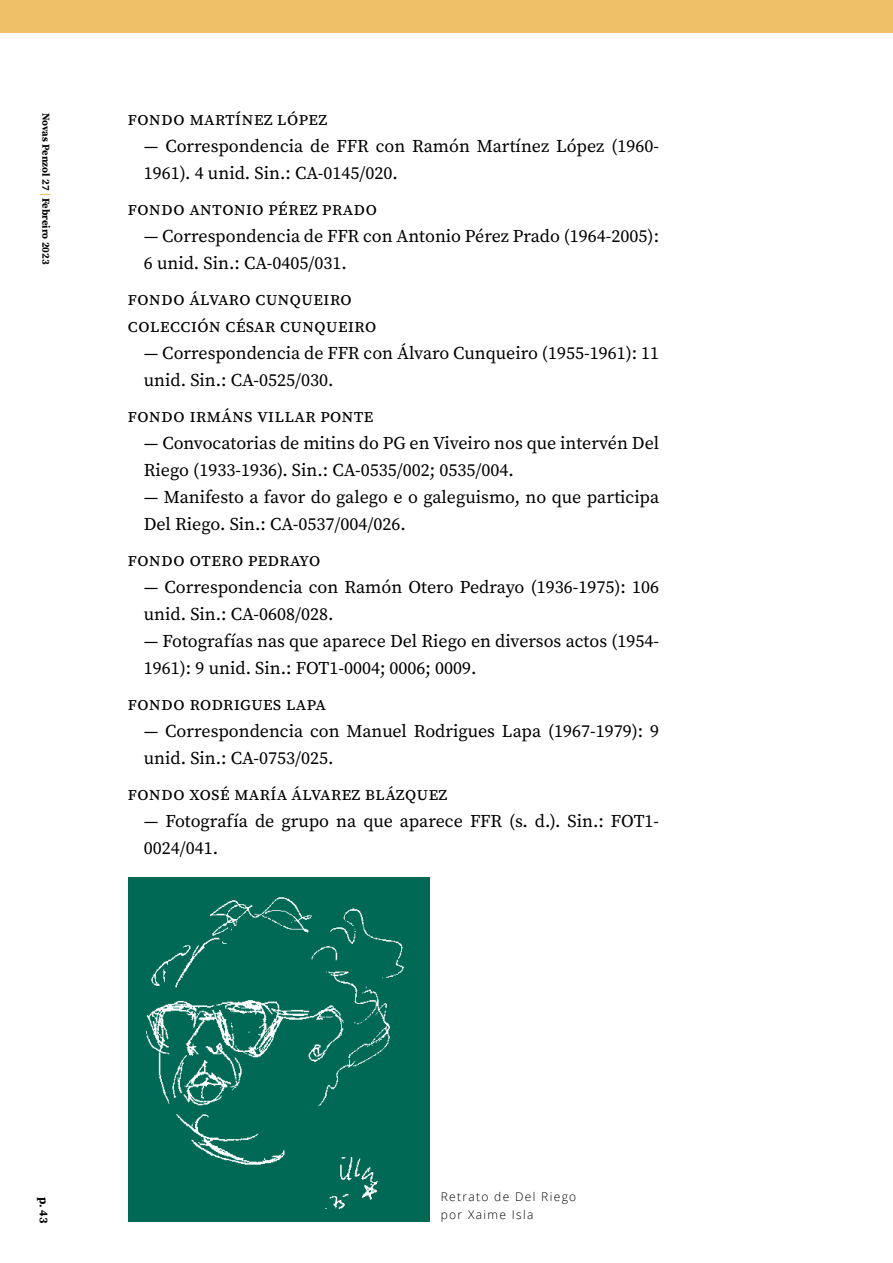
<style>
.page{position:relative;width:893px;height:1263px;background:#fff}
.page>*{position:absolute;margin:0;border:0;box-sizing:border-box;transform-origin:0 0}
.t1{font:18px/27px "Source Serif Pro";color:#000}
.Información_de_la_pá{font:300 12px/18px "Open Sans";letter-spacing:.11em;color:#000}
.t2{font:700 12px "Source Serif Pro";color:#000}
.t3{font:700 10.5px "Source Serif Pro";color:#000}
.s1{color:#f0c066}
</style>
<div class="page">
<div style="left:0;top:0;width:893px;height:33px;background:#f0c066"></div>
<img style="left:128px;top:880px;width:301px;height:342px">
<p class="t3" style="left:53px;top:113px;width:153px;rotate:90deg">Novas Penzol 27 <span class="s1">|</span> Febreiro 2023</p>
<p class="t1" style="left:128px;top:106px;width:74px">FONDO MART</p>
<p class="t1" style="left:235px;top:106px;width:53px">ÍNEZ LÓPEZ</p>
<p class="t1" style="left:144px;top:133px;width:517px">— Correspondencia de FFR con Ramón Martínez López (1960-<br>1961). 4 unid. Sin.: CA-0145/020.</p>
<p class="t1" style="left:128px;top:196px;width:171px">FONDO ANTONIO PÉREZ</p>
<p class="t1" style="left:322px;top:196px;width:55px">PRADO</p>
<p class="t1" style="left:144px;top:223px;width:517px">— Correspondencia de FFR con Antonio Pérez Prado (1964-2005):<br>6 unid. Sin.: CA-0405/031.</p>
<p class="t1" style="left:128px;top:286px;width:84px">FONDO ÁLVARO</p>
<p class="t1" style="left:255px;top:286px;width:57px">CUNQUEIRO</p>
<p class="t1" style="left:128px;top:313px;width:11px">COLECCIÓ</p>
<p class="t1" style="left:209px;top:313px;width:48px">N CÉSAR</p>
<p class="t1" style="left:280px;top:313px;width:57px">CUNQUEIRO</p>
<p class="t1" style="left:144px;top:340px;width:517px">— Correspondencia de FFR con Álvaro Cunqueiro (1955-1961): 11 unid. Sin.: CA-0525/030.</p>
<p class="t1" style="left:128px;top:403px;width:141px">FONDO IRMÁNS VILLAR</p>
<p class="t1" style="left:320px;top:403px;width:44px">PONTE</p>
<p class="t1" style="left:144px;top:430px;width:517px">— Convocatorias de mitins do PG en Viveiro nos que intervén Del<br>Riego (1933-1936). Sin.: CA-0535/002; 0535/004.</p>
<p class="t1" style="left:144px;top:484px;width:517px">— Manifesto a favor do galego e o galeguismo, no que participa<br>Del Riego. Sin.: CA-0537/004/026.</p>
<p class="t1" style="left:128px;top:547px;width:74px">FONDO OTERO</p>
<p class="t1" style="left:248px;top:547px;width:72px">PE DRAYO</p>
<p class="t1" style="left:144px;top:574px;width:517px">— Correspondencia con Ramón Otero Pedrayo (1936-1975): 106 unid. Sin.: CA-0608/028.</p>
<p class="t1" style="left:144px;top:628px;width:517px">— Fotografías nas que aparece Del Riego en diversos actos (1954-<br>1961): 9 unid. Sin.: FOT1-0004; 0006; 0009.</p>
<p class="t1" style="left:128px;top:691px;width:135px">FONDO RODRIGUES</p>
<p class="t1" style="left:286px;top:691px;width:11px">LAPA</p>
<p class="t1" style="left:144px;top:718px;width:517px">— Correspondencia con Manuel Rodrigues Lapa (1967-1979): 9 unid. Sin.: CA-0753/025.</p>
<p class="t1" style="left:128px;top:781px;width:120px">FONDO XOSÉ MAR</p>
<p class="t1" style="left:270px;top:781px;width:43px">ÍA ÁLVAREZ</p>
<p class="t1" style="left:365px;top:781px;width:63px">BLÁZQUEZ</p>
<p class="t1" style="left:144px;top:808px;width:517px">— Fotografía de grupo na que aparece FFR (s. d.). Sin.: FOT1-<br>0024/041.</p>
<p class="t2" style="left:52px;top:1196px;width:28px;rotate:90deg">p. 43</p>
<p class="Información_de_la_pá" style="left:441px;top:1188px;width:137px">Retrato de Del Riego por Xaime Isla</p>
</div>
